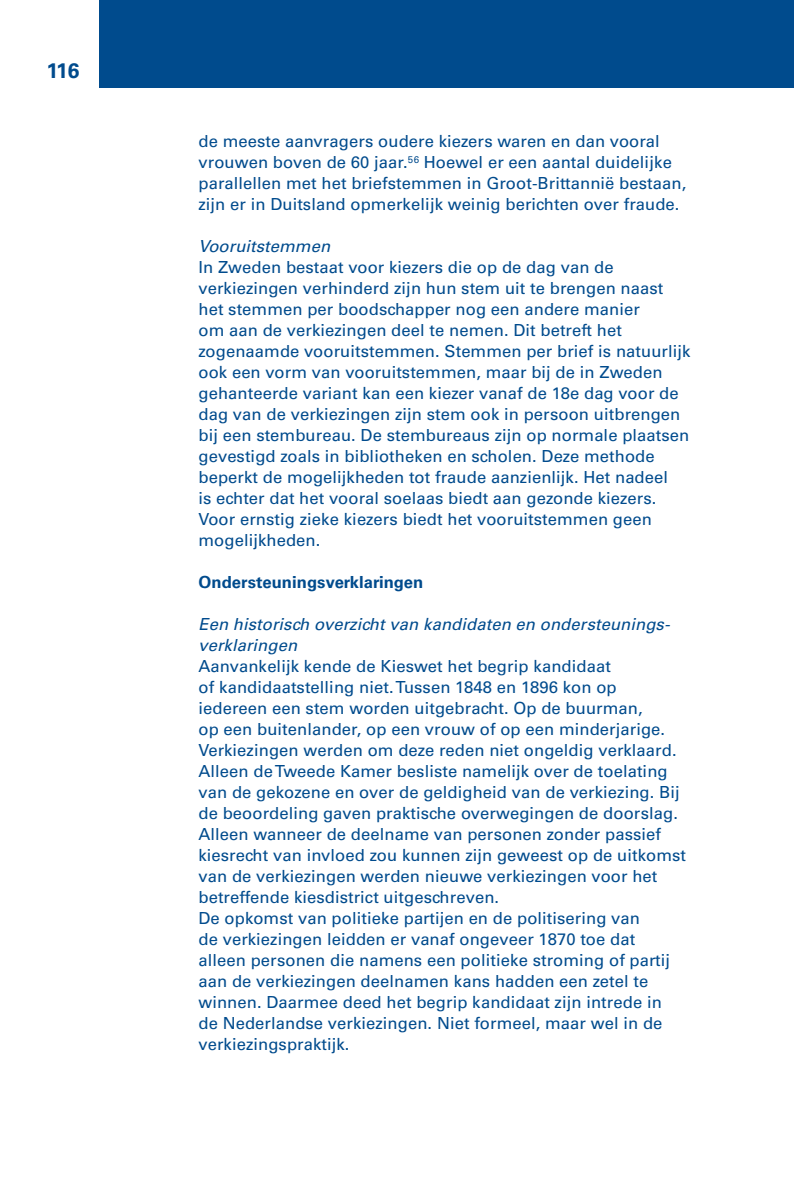
<style>
.page{position:relative;width:794px;height:1191px;background:#fff}
.page>*{position:absolute;margin:0;border:0;box-sizing:border-box;transform-origin:0 0}
.t1{font:700 21px "Univers";color:#004b8d}
.t2{font:16.62px/21px "Univers";letter-spacing:.005em;color:#004b8d}
.t3{font:italic 16.62px/21px "Univers";letter-spacing:.005em;color:#004b8d}
.t4{font:700 16.62px "Univers";letter-spacing:.005em;color:#004b8d}
</style>
<div class="page">
<div style="left:99px;top:0;width:695px;height:88px;background:#004b8d"></div>
<p class="t1" style="left:46px;top:58px;width:35px">116</p>
<p class="t2" style="left:198px;top:131px;width:489px">de meeste aanvragers oudere kiezers waren en dan vooral vrouwen boven de 60 jaar.<sup>56</sup> Hoewel er een aantal duidelijke parallellen met het briefstemmen in Groot-Brittannië bestaan, zijn er in Duitsland opmerkelijk weinig berichten over fraude.</p>
<p class="t3" style="left:198px;top:236px;width:133px">Vooruitstemmen</p>
<p class="t2" style="left:198px;top:257px;width:493px">In Zweden bestaat voor kiezers die op de dag van de verkiezingen verhinderd zijn hun stem uit te brengen naast het stemmen per boodschapper nog een andere manier<br>om aan de verkiezingen deel te nemen. Dit betreft het zogenaamde vooruitstemmen. Stemmen per brief is natuurlijk ook een vorm van vooruitstemmen, maar bij de in Zweden gehanteerde variant kan een kiezer vanaf de 18e dag voor de dag van de verkiezingen zijn stem ook in persoon uitbrengen bij een stembureau. De stembureaus zijn op normale plaatsen gevestigd zoals in bibliotheken en scholen. Deze methode beperkt de mogelijkheden tot fraude aanzienlijk. Het nadeel<br>is echter dat het vooral soelaas biedt aan gezonde kiezers.<br>Voor ernstig zieke kiezers biedt het vooruitstemmen geen mogelijkheden.</p>
<p class="t4" style="left:198px;top:572px;width:226px">Ondersteuningsverklaringen</p>
<p class="t3" style="left:198px;top:614px;width:473px">Een historisch overzicht van kandidaten en ondersteunings&shy;verklaringen</p>
<p class="t2" style="left:198px;top:656px;width:489px">Aanvankelijk kende de Kieswet het begrip kandidaat<br>of kandidaatstelling niet. Tussen 1848 en 1896 kon op iedereen een stem worden uitgebracht. Op de buurman,<br>op een buitenlander, op een vrouw of op een minderjarige.<br>Verkiezingen werden om deze reden niet ongeldig verklaard.<br>Alleen de Tweede Kamer besliste namelijk over de toelating van de gekozene en over de geldigheid van de verkiezing. Bij de beoordeling gaven praktische overwegingen de doorslag.<br>Alleen wanneer de deelname van personen zonder passief kiesrecht van invloed zou kunnen zijn geweest op de uitkomst van de verkiezingen werden nieuwe verkiezingen voor het betreffende kiesdistrict uitgeschreven.<br>De opkomst van politieke partijen en de politisering van<br>de verkiezingen leidden er vanaf ongeveer 1870 toe dat alleen personen die namens een politieke stroming of partij aan de verkiezingen deelnamen kans hadden een zetel te winnen. Daarmee deed het begrip kandidaat zijn intrede in<br>de Nederlandse verkiezingen. Niet formeel, maar wel in de verkiezingspraktijk.</p>
</div>
